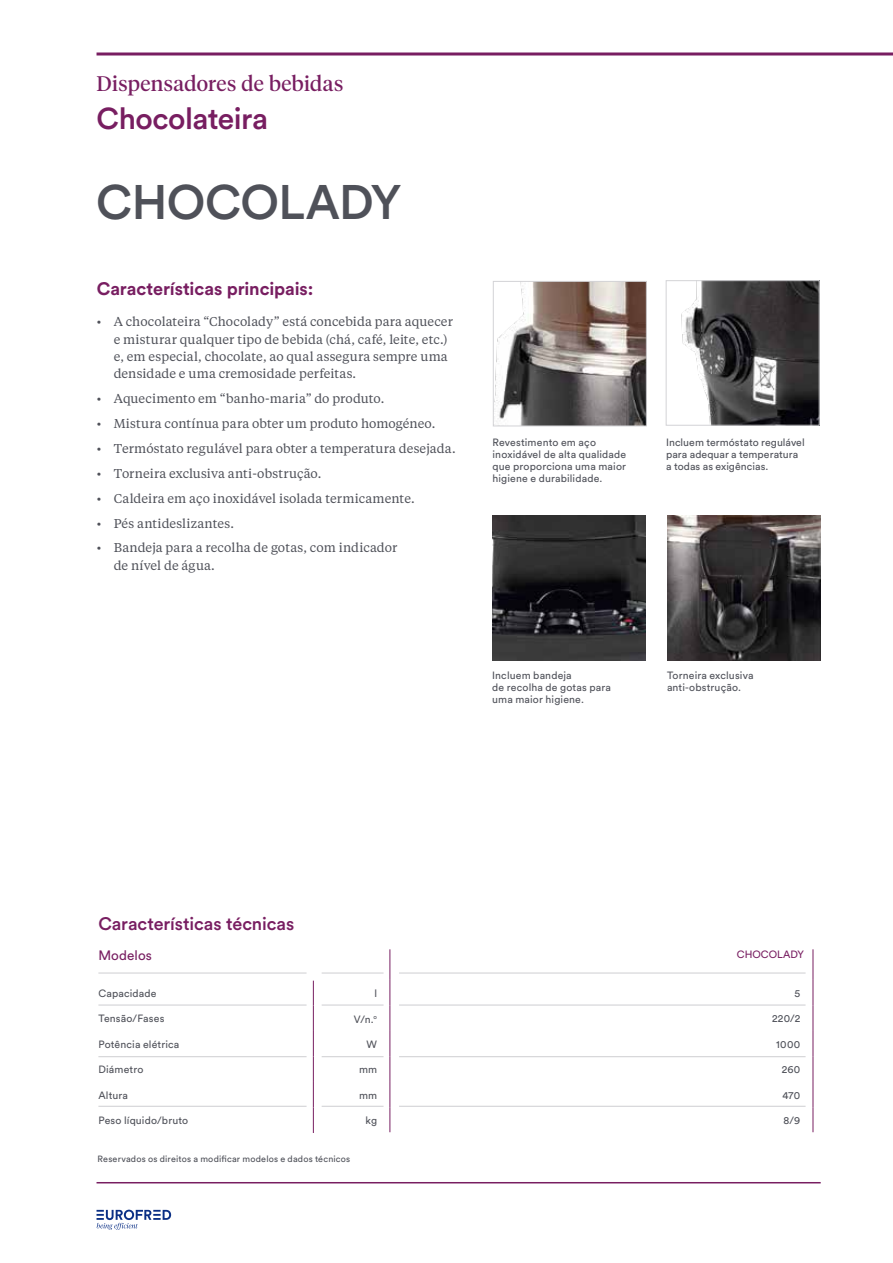
<style>
.page{position:relative;width:893px;height:1263px;background:#fff}
.page>*{position:absolute;margin:0;border:0;box-sizing:border-box;transform-origin:0 0}
.t1{font:500 48px "Circular Std";letter-spacing:-.015em;color:#4f5159}
.t2{font:500 30px "Circular Std";letter-spacing:-.02em;color:#781e61}
.t3{font:21px "Tiempos Display";letter-spacing:.015em;color:#781e61}
.t4{font:700 18px "Circular Std";letter-spacing:-.005em;color:#781e61}
.t5{font:500 18px "Circular Std";letter-spacing:-.005em;color:#781e61}
.t6{font:13.5px "Circular Std";letter-spacing:.01em;color:#781e61}
.t7{font:12.75px/17.2px "Tiempos Text";letter-spacing:.005em;color:#4f5159}
.t8{font:10.5px/12px "Circular Std";letter-spacing:.01em;color:#4f5159}
.t9{font:10.5px "Circular Std";color:#781e61}
.t10{font:9px "Circular Std";letter-spacing:.02em;color:#4f5159}
</style>
<div class="page">
<svg style="left:97px;top:1210px;width:74px;height:20px"></svg>
<hr style="left:97px;top:52px;width:796px;height:3px;background:#781e61">
<hr style="left:97px;top:1182px;width:724px;height:1px;background:#781e61">
<img style="left:495px;top:283px;width:150px;height:141px">
<div style="left:493px;top:281px;width:154px;height:145px;border:1px solid #d3d3d6"></div>
<img style="left:681px;top:282px;width:137px;height:142px">
<div style="left:666px;top:280px;width:154px;height:146px;border:1px solid #d3d3d6"></div>
<img style="left:493px;top:516px;width:153px;height:144px">
<img style="left:667px;top:516px;width:153px;height:144px">
<hr style="left:389px;top:949px;width:1px;height:31px;background:#781e61">
<hr style="left:812px;top:949px;width:1px;height:31px;background:#781e61">
<svg style="left:812px;top:980px;width:1px;height:152px"></svg>
<svg style="left:313px;top:981px;width:1px;height:152px"></svg>
<svg style="left:389px;top:980px;width:1px;height:152px"></svg>
<hr style="left:98px;top:972px;width:209px;height:1px;background:#d3d3d6">
<hr style="left:322px;top:972px;width:62px;height:1px;background:#d3d3d6">
<hr style="left:399px;top:972px;width:407px;height:1px;background:#d3d3d6">
<hr style="left:98px;top:1004px;width:209px;height:1px;background:#d3d3d6">
<hr style="left:322px;top:1004px;width:62px;height:1px;background:#d3d3d6">
<hr style="left:399px;top:1004px;width:407px;height:1px;background:#d3d3d6">
<hr style="left:98px;top:1056px;width:209px;height:1px;background:#d3d3d6">
<hr style="left:322px;top:1056px;width:62px;height:1px;background:#d3d3d6">
<hr style="left:399px;top:1056px;width:407px;height:1px;background:#d3d3d6">
<hr style="left:98px;top:1106px;width:209px;height:1px;background:#d3d3d6">
<hr style="left:322px;top:1106px;width:62px;height:1px;background:#d3d3d6">
<hr style="left:399px;top:1106px;width:407px;height:1px;background:#d3d3d6">
<h3 class="t3" style="left:97px;top:70px;width:248px">Dispensadores de bebidas</h3>
<h2 class="t2" style="left:97px;top:100px;width:173px">Chocolateira</h2>
<h1 class="t1" style="left:96px;top:172px;width:307px">CHOCOLADY</h1>
<h3 class="t4" style="left:97px;top:277px;width:218px">Características principais:</h3>
<p class="t7" style="left:114px;top:313px;width:341px;text-indent:-17px">• A chocolateira “Chocolady” está concebida para aquecer e misturar qualquer tipo de bebida (chá, café, leite, etc.) e, em especial, chocolate, ao qual assegura sempre uma densidade e uma cremosidade perfeitas.</p>
<p class="t7" style="left:97px;top:389px;width:289px">• Aquecimento em “banho-maria” do produto.</p>
<p class="t7" style="left:97px;top:414px;width:340px">• Mistura contínua para obter um produto homogéneo.</p>
<p class="t7" style="left:97px;top:439px;width:360px">• Termóstato regulável para obter a temperatura desejada.</p>
<p class="t7" style="left:97px;top:464px;width:226px">• Torneira exclusiva anti-obstrução.</p>
<p class="t7" style="left:97px;top:489px;width:319px">• Caldeira em aço inoxidável isolada termicamente.</p>
<p class="t7" style="left:97px;top:514px;width:139px">• Pés antideslizantes.</p>
<p class="t7" style="left:114px;top:539px;width:285px;text-indent:-17px">• Bandeja para a recolha de gotas, com indicador de nível de água.</p>
<p class="t8" style="left:493px;top:436px;width:135px">Revestimento em aço inoxidável de alta qualidade que proporciona uma maior higiene e durabilidade.</p>
<p class="t8" style="left:666px;top:436px;width:140px">Incluem termóstato regulável para adequar a temperatura a todas as exigências.</p>
<p class="t8" style="left:492px;top:669px;width:120px">Incluem bandeja<br>de recolha de gotas para uma maior higiene.</p>
<p class="t8" style="left:667px;top:669px;width:88px">Torneira exclusiva anti-obstrução.</p>
<h3 class="t5" style="left:98px;top:912px;width:197px">Características técnicas</h3>
<p class="t6" style="left:98px;top:947px;width:55px">Modelos</p>
<p class="t9" style="left:737px;top:948px;width:69px">CHOCOLADY</p>
<p class="t8" style="left:98px;top:987px;width:60px">Capacidade</p>
<p class="t8" style="left:374px;top:987px;width:4px">l</p>
<p class="t8" style="left:794px;top:987px;width:7px">5</p>
<p class="t8" style="left:98px;top:1012px;width:68px">Tensão/Fases</p>
<p class="t8" style="left:354px;top:1013px;width:25px">V/n.<sup>o</sup></p>
<p class="t8" style="left:772px;top:1012px;width:30px">220/2</p>
<p class="t8" style="left:98px;top:1038px;width:83px">Potência elétrica</p>
<p class="t8" style="left:367px;top:1038px;width:12px">W</p>
<p class="t8" style="left:776px;top:1038px;width:25px">1000</p>
<p class="t8" style="left:98px;top:1064px;width:46px">Diámetro</p>
<p class="t8" style="left:359px;top:1064px;width:20px">mm</p>
<p class="t8" style="left:782px;top:1063px;width:20px">260</p>
<p class="t8" style="left:98px;top:1089px;width:31px">Altura</p>
<p class="t8" style="left:359px;top:1089px;width:20px">mm</p>
<p class="t8" style="left:782px;top:1089px;width:19px">470</p>
<p class="t8" style="left:98px;top:1115px;width:91px">Peso líquido/bruto</p>
<p class="t8" style="left:366px;top:1115px;width:13px">kg</p>
<p class="t8" style="left:783px;top:1115px;width:18px">8/9</p>
<p class="t10" style="left:98px;top:1153px;width:254px">Reservados os direitos a modificar modelos e dados técnicos</p>
</div>
